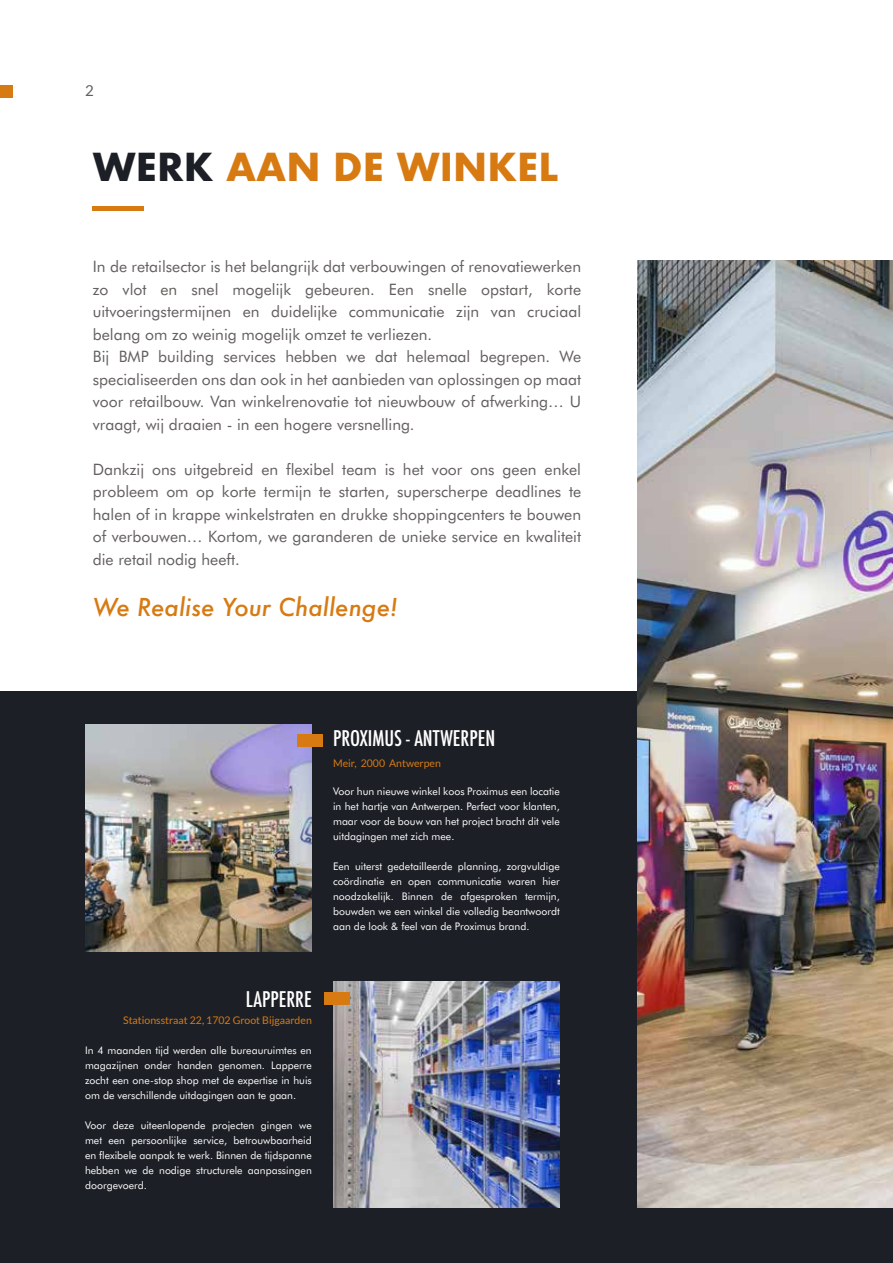
<style>
.page{position:relative;width:893px;height:1263px;background:#fff}
.page>*{position:absolute;margin:0;border:0;box-sizing:border-box;transform-origin:0 0}
.t1{font:700 37.5px "Futura";color:#d77a12}
.t2{font:italic 500 24px "Futura";color:#d77a12}
.t3{font:500 condensed 21px "Futura";color:#fff}
.t4{font:15.75px/22.5px "Futura BT";color:#635f5e}
.t5{font:15px "Lato";color:#635f5e}
.t6{font:10.5px/15px "Futura BT";color:#fff;text-align:justify}
.t7{font:10.5px "Lato";color:#d77a12}
.s1{color:#1d1f26}
</style>
<div class="page">
<div style="left:0;top:692px;width:893px;height:571px;background:#1d1f26"></div>
<hr style="left:93px;top:206px;width:51px;height:4px;background:#d77a12">
<img style="left:638px;top:260px;width:255px;height:948px">
<img style="left:333px;top:981px;width:227px;height:227px">
<img style="left:85px;top:725px;width:227px;height:226px">
<div style="left:0;top:85px;width:13px;height:12px;background:#d77a12"></div>
<div style="left:324px;top:993px;width:26px;height:12px;background:#d77a12"></div>
<div style="left:297px;top:734px;width:25px;height:12px;background:#d77a12"></div>
<p class="t5" style="left:85px;top:83px;width:10px">2</p>
<h1 class="t1" style="left:93px;top:140px;width:467px"><span class="s1">WERK</span> AAN DE WINKEL</h1>
<p class="t4" style="left:93px;top:255px;width:490px">In de retailsector is het belangrijk dat verbouwingen of renovatiewerken zo vlot en snel mogelijk gebeuren. Een snelle opstart, korte uitvoeringstermijnen en duidelijke communicatie zijn van cruciaal belang om zo weinig mogelijk omzet te verliezen.<br>Bij BMP building services hebben we dat helemaal begrepen. We specialiseerden ons dan ook in het aanbieden van oplossingen op maat voor retailbouw. Van winkelrenovatie tot nieuwbouw of afwerking… U vraagt, wij draaien - in een hogere versnelling.</p>
<p class="t4" style="left:93px;top:458px;width:490px;text-align:justify">Dankzij ons uitgebreid en flexibel team is het voor ons geen enkel probleem om op korte termijn te starten, superscherpe deadlines te halen of in krappe winkelstraten en drukke shoppingcenters te bouwen of verbouwen… Kortom, we garanderen de unieke service en kwaliteit die retail nodig heeft.</p>
<h2 class="t2" style="left:93px;top:590px;width:306px">We Realise Your Challenge!</h2>
<h3 class="t3" style="left:333px;top:725px;width:164px">PROXIMUS - ANTWERPEN</h3>
<p class="t7" style="left:333px;top:757px;width:109px">Meir, 2000 Antwerpen</p>
<p class="t6" style="left:333px;top:783px;width:228px">Voor hun nieuwe winkel koos Proximus een locatie in het hartje van Antwerpen. Perfect voor klanten, maar voor de bouw van het project bracht dit vele uitdagingen met zich mee.</p>
<p class="t6" style="left:333px;top:858px;width:228px">Een uiterst gedetailleerde planning, zorgvuldige coördinatie en open communicatie waren hier noodzakelijk. Binnen de afgesproken termijn, bouwden we een winkel die volledig beantwoordt aan de look &amp; feel van de Proximus brand.</p>
<h3 class="t3" style="left:246px;top:986px;width:67px">LAPPERRE</h3>
<p class="t7" style="left:123px;top:1015px;width:190px">Stationsstraat 22, 1702 Groot Bijgaarden</p>
<p class="t6" style="left:85px;top:1042px;width:228px">In 4 maanden tijd werden alle bureauruimtes en magazijnen onder handen genomen. Lapperre zocht een one-stop shop met de expertise in huis om de verschillende uitdagingen aan te gaan.</p>
<p class="t6" style="left:85px;top:1117px;width:228px">Voor deze uiteenlopende projecten gingen we met een persoonlijke service, betrouwbaarheid en flexibele aanpak te werk. Binnen de tijdspanne hebben we de nodige structurele aanpassingen doorgevoerd.</p>
</div>
